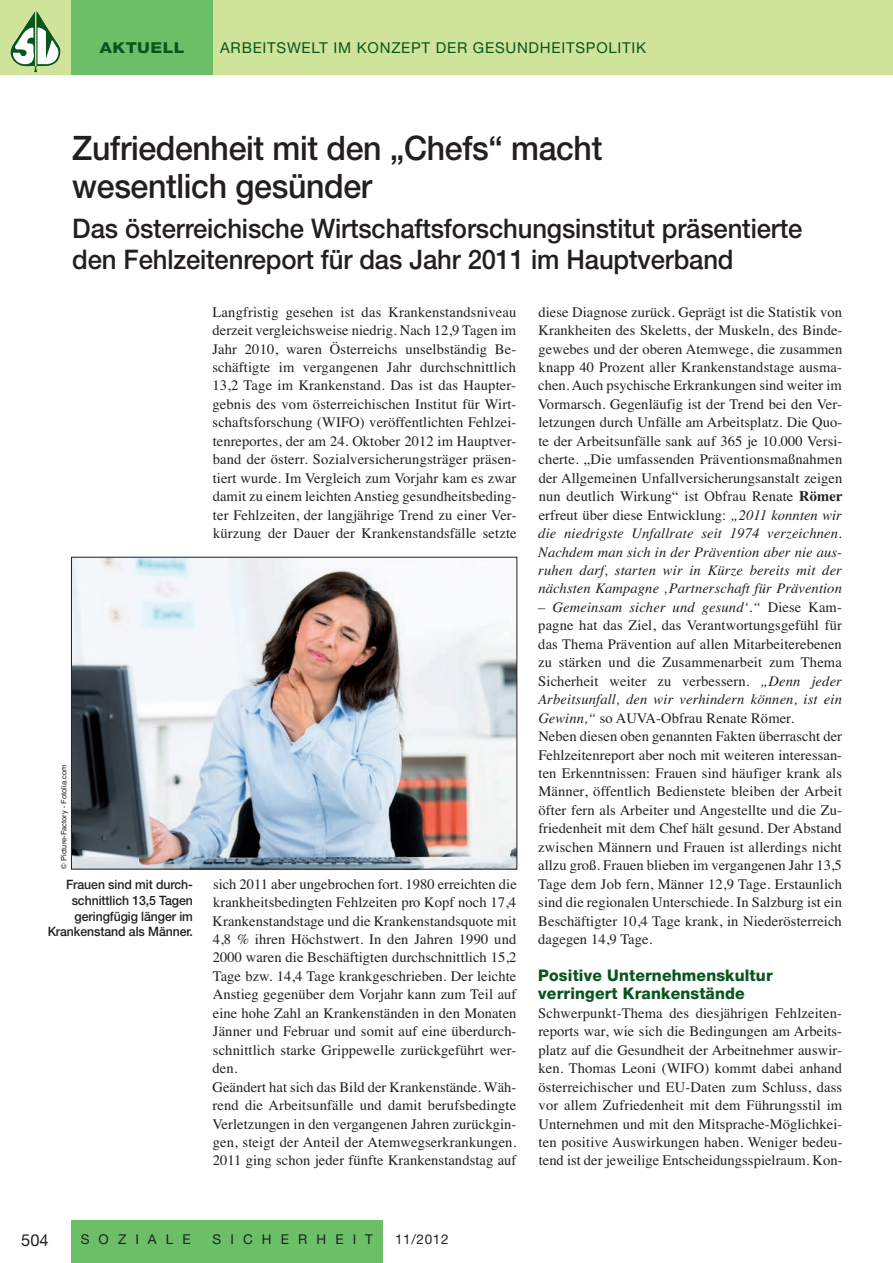
<style>
.page{position:relative;width:893px;height:1263px;background:#fff}
.page>*{position:absolute;margin:0;border:0;box-sizing:border-box;transform-origin:0 0}
.t1{font:500 33.75px/37.5px "Helvetica Neue";letter-spacing:-.01em;color:#231f20;scale:.95 1}
.t2{font:500 27px/31.5px "Helvetica Neue";letter-spacing:-.005em;color:#231f20;scale:.95 1}
.t3{font:16.5px "Helvetica Neue";color:#231f20}
.t4{font:800 16.05px/18.5px "Helvetica Neue";letter-spacing:.01em;color:#08551e}
.t5{font:15px "Helvetica Neue";letter-spacing:.05em;color:#08551e}
.t6{font:800 15px "Helvetica Neue";letter-spacing:.025em;color:#08551e;scale:1.15 1}
.t7{font:14.55px/18.5px "Times";letter-spacing:.005em;color:#231f20;text-align:justify}
.t8{font:13.5px "Helvetica Neue";letter-spacing:.675em;color:#231f20}
.t9{font:500 12.9px/15.8px "Helvetica Neue";letter-spacing:-.005em;color:#231f20;text-align:right;scale:.95 1}
.t10{font:7.5px "Helvetica";color:#231f20}
.s1{font-weight:700}
.s2{font-style:italic}
</style>
<div class="page">
<div style="left:0;top:0;width:893px;height:74px;background:#d0e39a"></div>
<div style="left:71px;top:0;width:142px;height:74px;background:#6bc067"></div>
<div style="left:71px;top:1220px;width:312px;height:43px;background:#6bc067"></div>
<img style="left:11px;top:11px;width:49px;height:61px">
<img style="left:73px;top:559px;width:442px;height:308px">
<div style="left:71px;top:557px;width:446px;height:312px;border:1px solid #231f20"></div>
<p class="t6" style="left:100px;top:43px;width:75px">AKTUELL</p>
<p class="t5" style="left:220px;top:43px;width:427px">ARBEITSWELT IM KONZEPT DER GESUNDHEITSPOLITIK</p>
<h1 class="t1" style="left:72px;top:133px;width:559px">Zufriedenheit mit den „Chefs“ macht wesentlich gesünder</h1>
<h2 class="t2" style="left:72px;top:215px;width:770px">Das österreichische Wirtschaftsforschungsinstitut präsentierte den Fehlzeitenreport für das Jahr 2011 im Hauptverband</h2>
<p class="t7" style="left:212px;top:302px;width:306px">Langfristig gesehen ist das Krankenstandsniveau derzeit vergleichsweise niedrig. Nach 12,9 Tagen im Jahr 2010, waren Österreichs unselbständig Be&shy;schäftigte im vergangenen Jahr durchschnittlich 13,2 Tage im Krankenstand. Das ist das Haupter&shy;gebnis des vom österreichischen Institut für Wirt&shy;schaftsforschung (WIFO) veröffentlichten Fehlzei&shy;tenreportes, der am 24. Oktober 2012 im Hauptver&shy;band der österr. Sozialversicherungsträger präsen&shy;tiert wurde. Im Vergleich zum Vorjahr kam es zwar damit zu einem leichten Anstieg gesundheitsbeding&shy;ter Fehlzeiten, der langjährige Trend zu einer Ver&shy;kürzung der Dauer der Krankenstandsfälle setzte</p>
<p class="t10" style="left:59px;top:869px;width:105px;rotate:-90deg">© Picture-Factory - Fotolia.com</p>
<p class="t9" style="left:48px;top:878px;width:154px">Frauen sind mit durch&shy;schnittlich 13,5 Tagen geringfügig länger im<br>Krankenstand als Männer.</p>
<p class="t7" style="left:213px;top:874px;width:306px;text-align:left">sich 2011 aber ungebrochen fort. 1980 erreichten die krankheitsbedingten Fehlzeiten pro Kopf noch 17,4<br>Krankenstandstage und die Krankenstandsquote mit 4,8 % ihren Höchstwert. In den Jahren 1990 und 2000 waren die Beschäftigten durchschnittlich 15,2<br>Tage bzw. 14,4 Tage krankgeschrieben. Der leichte Anstieg gegenüber dem Vorjahr kann zum Teil auf eine hohe Zahl an Krankenständen in den Monaten Jänner und Februar und somit auf eine überdurch&shy;schnittlich starke Grippewelle zurückgeführt wer&shy;den.<br>Geändert hat sich das Bild der Krankenstände. Wäh&shy;rend die Arbeitsunfälle und damit berufsbedingte Verletzungen in den vergangenen Jahren zurückgin&shy;gen, steigt der Anteil der Atemwegserkrankungen.<br>2011 ging schon jeder fünfte Krankenstandstag auf</p>
<p class="t7" style="left:538px;top:302px;width:306px">diese Diagnose zurück. Geprägt ist die Statistik von Krankheiten des Skeletts, der Muskeln, des Binde&shy;gewebes und der oberen Atemwege, die zusammen knapp 40 Prozent aller Krankenstandstage ausma&shy;chen. Auch psychische Erkrankungen sind weiter im Vormarsch. Gegenläufig ist der Trend bei den Ver&shy;letzungen durch Unfälle am Arbeitsplatz. Die Quo&shy;te der Arbeitsunfälle sank auf 365 je 10.000 Versi&shy;cherte. „Die umfassenden Präventionsmaßnahmen der Allgemeinen Unfallversicherungsanstalt zeigen nun deutlich Wirkung“ ist Obfrau Renate <span class="s1">Römer </span>erfreut über diese Entwicklung: <span class="s2">„2011 konnten wir die niedrigste Unfallrate seit 1974 verzeichnen.<br>Nachdem man sich in der Prävention aber nie aus&shy;ruhen darf, starten wir in Kürze bereits mit der nächsten Kampagne ‚Partnerschaft für Prävention</span></p>
<p class="t7" style="left:538px;top:598px;width:305px;text-align:left"><span class="s2">– Gemeinsam sicher und gesund‘.“</span> Diese Kam&shy;pagne hat das Ziel, das Verantwortungsgefühl für das Thema Prävention auf allen Mitarbeiterebenen zu stärken und die Zusammenarbeit zum Thema Sicherheit weiter zu verbessern. <span class="s2">„Denn jeder Arbeitsunfall, den wir verhindern können, ist ein Gewinn,“</span> so AUVA-Obfrau Renate Römer.<br>Neben diesen oben genannten Fakten überrascht der Fehlzeitenreport aber noch mit weiteren interessan&shy;ten Erkenntnissen: Frauen sind häufiger krank als Männer, öffentlich Bedienstete bleiben der Arbeit öfter fern als Arbeiter und Angestellte und die Zu&shy;friedenheit mit dem Chef hält gesund. Der Abstand zwischen Männern und Frauen ist allerdings nicht allzu groß. Frauen blieben im vergangenen Jahr 13,5<br>Tage dem Job fern, Männer 12,9 Tage. Erstaunlich sind die regionalen Unterschiede. In Salzburg ist ein Beschäftigter 10,4 Tage krank, in Niederösterreich dagegen 14,9 Tage.</p>
<p class="t4" style="left:538px;top:967px;width:236px">Positive Unternehmenskultur verringert Krankenstände</p>
<p class="t7" style="left:538px;top:1003px;width:306px">Schwerpunkt-Thema des diesjährigen Fehlzeiten&shy;reports war, wie sich die Bedingungen am Arbeits&shy;platz auf die Gesundheit der Arbeitnehmer auswir&shy;ken. Thomas Leoni (WIFO) kommt dabei anhand österreichischer und EU-Daten zum Schluss, dass vor allem Zufriedenheit mit dem Führungsstil im Unternehmen und mit den Mitsprache-Möglichkei&shy;ten positive Auswirkungen haben. Weniger bedeu&shy;tend ist der jeweilige Entscheidungsspielraum. Kon-</p>
<p class="t3" style="left:21px;top:1234px;width:29px">504</p>
<p class="t8" style="left:81px;top:1234px;width:111px">SOZIALE</p>
<p class="t8" style="left:213px;top:1234px;width:162px">SICHERHEIT</p>
<p class="t8" style="left:395px;top:1234px;width:55px">11/2012</p>
</div>
